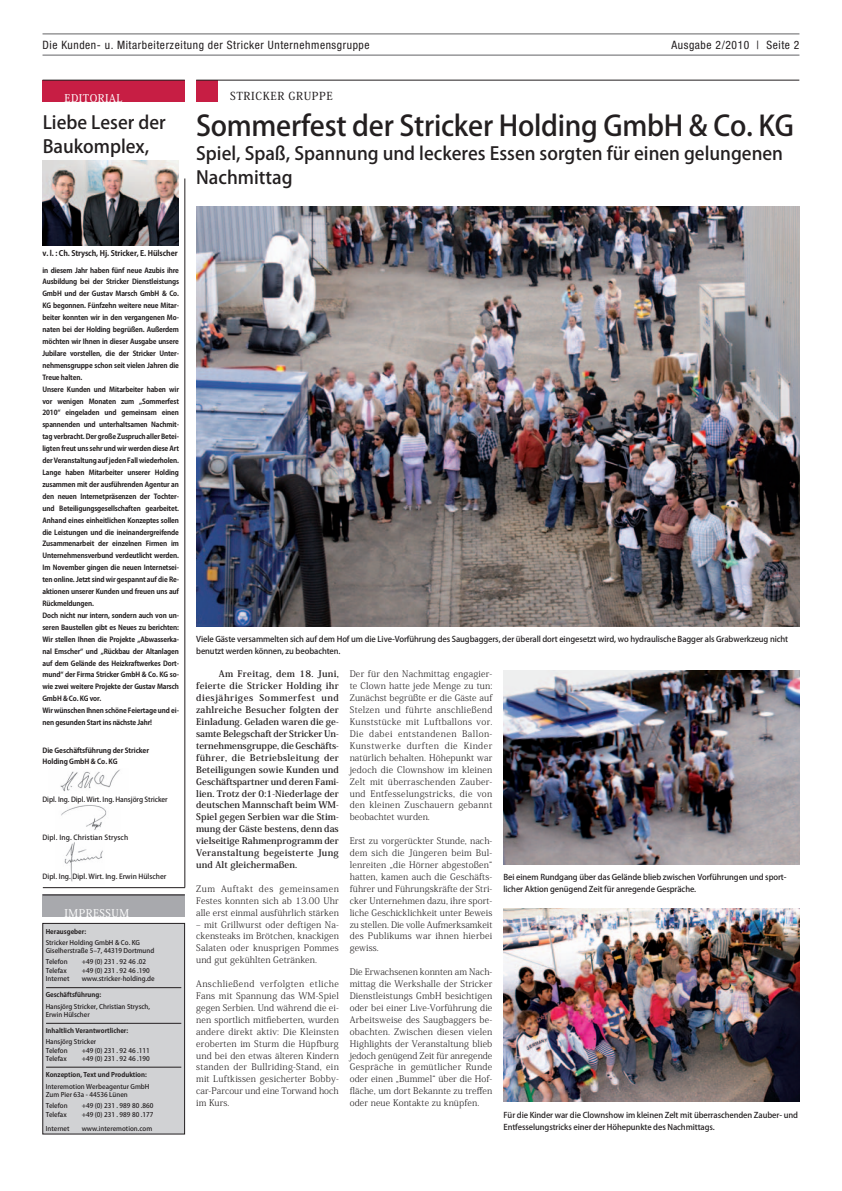
<style>
.page{position:relative;width:842px;height:1191px;background:#fff}
.page>*{position:absolute;margin:0;border:0;box-sizing:border-box;transform-origin:0 0}
.t1{font:28px "Koz Go Pro Medium 90 msp RKSJ H";letter-spacing:-.01em;color:#231f20}
.t2{font:18px/24px "Koz Go Pro Medium 90 msp RKSJ H";color:#231f20}
.t3{font:condensed 11.5px "Helvetica Neue";letter-spacing:.05em;color:#231f20}
.t4{font:11px "Koz Min Pro Medium 90 msp RKSJ H";letter-spacing:.05em;color:#231f20}
.t5{font:10.6px "Koz Min Pro Medium 90 msp RKSJ H";letter-spacing:.05em;color:#fff}
.t6{font:9px/11.9px "Koz Min Pro Light 90 msp RKSJ H";letter-spacing:.01em;color:#231f20;text-align:justify}
.t7{font:9px/11.9px "Koz Min Pro Bold 90 msp RKSJ H";letter-spacing:.03em;color:#231f20;text-align:justify}
.t8{font:8px/11.9px "Koz Go Pro Medium 90 msp RKSJ H";letter-spacing:-.01em;color:#231f20}
.t9{font:7.7px "Koz Go Pro Bold 90 msp RKSJ H";letter-spacing:-.01em;color:#231f20}
.t10{font:7px/11.9px "Koz Go Pro Bold 90 msp RKSJ H";letter-spacing:-.02em;color:#231f20}
.t11{font:7px "Koz Go Pro Medium 90 msp RKSJ H";color:#231f20}
.t12{font:6.5px/8.5px "Koz Go Pro Medium 90 msp RKSJ H";color:#231f20}
.t13{font:6.5px "Koz Go Pro Bold 90 msp RKSJ H";color:#231f20}
</style>
<div class="page">
<img style="left:60px;top:769px;width:60px;height:23px">
<img style="left:64px;top:842px;width:39px;height:40px">
<img style="left:61px;top:805px;width:46px;height:25px">
<hr style="left:43px;top:55px;width:756px;height:1px;background:#636366">
<hr style="left:43px;top:34px;width:756px;height:1px;background:#636366">
<div style="left:43px;top:80px;width:142px;height:22px;background:#c71e44"></div>
<hr style="left:43px;top:80px;width:142px;height:1px;background:#231f20">
<hr style="left:43px;top:887px;width:142px;height:1px;background:#231f20">
<hr style="left:185px;top:178px;width:1px;height:709px;background:#231f20">
<div style="left:43px;top:895px;width:142px;height:22px;background:#a8a9ad"></div>
<hr style="left:43px;top:894px;width:142px;height:1px;background:#231f20">
<div style="left:43px;top:923px;width:142px;height:211px;background:#d1d2d4"></div>
<div style="left:43px;top:923px;width:142px;height:211px;border:1px solid #231f20"></div>
<hr style="left:46px;top:987px;width:135px;height:1px;background:#231f20">
<hr style="left:46px;top:1023px;width:135px;height:1px;background:#231f20">
<hr style="left:46px;top:1067px;width:135px;height:1px;background:#231f20">
<img style="left:43px;top:161px;width:136px;height:85px">
<div style="left:196px;top:80px;width:22px;height:22px;background:#c71e44"></div>
<hr style="left:196px;top:80px;width:603px;height:1px;background:#231f20">
<img style="left:196px;top:207px;width:603px;height:420px">
<img style="left:503px;top:670px;width:296px;height:194px">
<img style="left:503px;top:908px;width:296px;height:193px">
<p class="t3" style="left:43px;top:40px;width:329px">Die Kunden- u. Mitarbeiterzeitung der Stricker Unternehmensgruppe</p>
<p class="t3" style="left:671px;top:40px;width:129px">Ausgabe 2/2010 | Seite 2</p>
<p class="t5" style="left:64px;top:94px;width:60px">EDITORIAL</p>
<h2 class="t2" style="left:43px;top:113px;width:125px">Liebe Leser der<br>Baukomplex,</h2>
<p class="t4" style="left:230px;top:92px;width:104px">STRICKER GRUPPE</p>
<h1 class="t1" style="left:196px;top:115px;width:599px">Sommerfest der Stricker Holding GmbH &amp; Co. KG</h1>
<h2 class="t2" style="left:196px;top:144px;width:588px">Spiel, Spaß, Spannung und leckeres Essen sorgten für einen gelungenen<br>Nachmittag</h2>
<p class="t9" style="left:43px;top:250px;width:137px">v. l. : Ch. Strysch, Hj. Stricker, E. Hülscher</p>
<p class="t10" style="left:42px;top:265px;width:138px">in diesem Jahr haben fünf neue Azubis ihre Ausbildung bei der Stricker Dienstleistungs GmbH und der Gustav Marsch GmbH &amp; Co.<br>KG begonnen. Fünfzehn weitere neue Mitar&shy;beiter konnten wir in den vergangenen Mo&shy;naten bei der Holding begrüßen. Außerdem möchten wir Ihnen in dieser Ausgabe unsere Jubilare vorstellen, die der Stricker Unter&shy;nehmensgruppe schon seit vielen Jahren die Treue halten.<br>Unsere Kunden und Mitarbeiter haben wir vor wenigen Monaten zum „Sommerfest 2010“ eingeladen und gemeinsam einen spannenden und unterhaltsamen Nachmit&shy;tag verbracht. Der große Zuspruch aller Betei&shy;ligten freut uns sehr und wir werden diese Art der Veranstaltung auf jeden Fall wiederholen.<br>Lange haben Mitarbeiter unserer Holding zusammen mit der ausführenden Agentur an den neuen Internetpräsenzen der Tochter&shy;und Beteiligungsgesellschaften gearbeitet.<br>Anhand eines einheitlichen Konzeptes sollen die Leistungen und die ineinandergreifende Zusammenarbeit der einzelnen Firmen im Unternehmensverbund verdeutlicht werden.<br>Im November gingen die neuen Internetsei&shy;ten online. Jetzt sind wir gespannt auf die Re&shy;aktionen unserer Kunden und freuen uns auf Rückmeldungen.<br>Doch nicht nur intern, sondern auch von un&shy;seren Baustellen gibt es Neues zu berichten:<br>Wir stellen Ihnen die Projekte „Abwasserka&shy;nal Emscher“ und „Rückbau der Altanlagen auf dem Gelände des Heizkraftwerkes Dort&shy;mund“ der Firma Stricker GmbH &amp; Co. KG so&shy;wie zwei weitere Projekte der Gustav Marsch GmbH &amp; Co. KG vor.<br>Wir wünschen Ihnen schöne Feiertage und ei&shy;nen gesunden Start ins nächste Jahr!</p>
<p class="t10" style="left:43px;top:746px;width:108px;line-height:11px">Die Geschäftsführung der Stricker<br>Holding GmbH &amp; Co. KG</p>
<p class="t11" style="left:43px;top:797px;width:127px">Dipl. Ing. Dipl. Wirt. Ing. Hansjörg Stricker</p>
<p class="t11" style="left:43px;top:835px;width:87px">Dipl. Ing. Christian Strysch</p>
<p class="t11" style="left:43px;top:874px;width:125px">Dipl. Ing. Dipl. Wirt. Ing. Erwin Hülscher</p>
<p class="t5" style="left:65px;top:909px;width:66px">IMPRESSUM</p>
<p class="t13" style="left:46px;top:928px;width:42px">Herausgeber:</p>
<p class="t12" style="left:46px;top:939px;width:110px">Stricker Holding GmbH &amp; Co. KG<br>Giselherstraße 5‒7, 44319 Dortmund</p>
<p class="t12" style="left:46px;top:958px;width:23px">Telefon</p>
<p class="t12" style="left:82px;top:958px;width:66px">+49 (0) 231 . 92 46 .02</p>
<p class="t12" style="left:46px;top:967px;width:23px">Telefax</p>
<p class="t12" style="left:82px;top:967px;width:69px">+49 (0) 231 . 92 46 .190</p>
<p class="t12" style="left:46px;top:975px;width:25px">Internet</p>
<p class="t12" style="left:82px;top:975px;width:75px">www.stricker-holding.de</p>
<p class="t13" style="left:46px;top:992px;width:57px">Geschäftsführung:</p>
<p class="t12" style="left:46px;top:1003px;width:106px">Hansjörg Stricker, Christian Strysch,<br>Erwin Hülscher</p>
<p class="t13" style="left:46px;top:1028px;width:84px">Inhaltlich Verantwortlicher:</p>
<p class="t12" style="left:46px;top:1038px;width:52px">Hansjörg Stricker<br>Telefon</p>
<p class="t12" style="left:82px;top:1047px;width:69px">+49 (0) 231 . 92 46 .111</p>
<p class="t12" style="left:46px;top:1055px;width:23px">Telefax</p>
<p class="t12" style="left:82px;top:1055px;width:69px">+49 (0) 231 . 92 46 .190</p>
<p class="t13" style="left:46px;top:1072px;width:103px">Konzeption, Text und Produktion:</p>
<p class="t12" style="left:46px;top:1082px;width:105px">Interemotion Werbeagentur GmbH<br>Zum Pier 63a - 44536 Lünen</p>
<p class="t12" style="left:46px;top:1102px;width:23px">Telefon</p>
<p class="t12" style="left:82px;top:1102px;width:73px">+49 (0) 231 . 989 80 .860</p>
<p class="t12" style="left:46px;top:1111px;width:23px">Telefax</p>
<p class="t12" style="left:82px;top:1111px;width:73px">+49 (0) 231 . 989 80 .177</p>
<p class="t12" style="left:46px;top:1125px;width:25px">Internet</p>
<p class="t12" style="left:82px;top:1125px;width:72px">www.interemotion.com</p>
<p class="t8" style="left:196px;top:634px;width:594px">Viele Gäste versammelten sich auf dem Hof um die Live-Vorführung des Saugbaggers, der überall dort eingesetzt wird, wo hydraulische Bagger als Grabwerkzeug nicht benutzt werden können, zu beobachten.</p>
<p class="t7" style="left:196px;top:669px;width:144px;text-indent:23px">Am Freitag, dem 18. Juni, feierte die Stricker Holding ihr diesjähriges Sommerfest und zahlreiche Besucher folgten der Einladung. Geladen waren die ge&shy;samte Belegschaft der Stricker Un&shy;ternehmensgruppe, die Geschäfts&shy;führer, die Betriebsleitung der Beteiligungen sowie Kunden und Geschäftspartner und deren Fami&shy;lien. Trotz der 0:1-Niederlage der deutschen Mannschaft beim WM-Spiel gegen Serbien war die Stim&shy;mung der Gäste bestens, denn das vielseitige Rahmenprogramm der Veranstaltung begeisterte Jung und Alt gleichermaßen.</p>
<p class="t6" style="left:196px;top:883px;width:144px">Zum Auftakt des gemeinsamen Festes konnten sich ab 13.00 Uhr alle erst einmal ausführlich stärken ‒ mit Grillwurst oder deftigen Na&shy;ckensteaks im Brötchen, knackigen Salaten oder knusprigen Pommes und gut gekühlten Getränken.</p>
<p class="t6" style="left:196px;top:979px;width:144px">Anschließend verfolgten etliche Fans mit Spannung das WM-Spiel gegen Serbien. Und während die ei&shy;nen sportlich mitfieberten, wurden andere direkt aktiv: Die Kleinsten eroberten im Sturm die Hüpfburg und bei den etwas älteren Kindern standen der Bullriding-Stand, ein mit Luftkissen gesicherter Bobby&shy;car-Parcour und eine Torwand hoch im Kurs.</p>
<p class="t6" style="left:350px;top:669px;width:144px">Der für den Nachmittag engagier&shy;te Clown hatte jede Menge zu tun:<br>Zunächst begrüßte er die Gäste auf Stelzen und führte anschließend Kunststücke mit Luftballons vor.<br>Die dabei entstandenen Ballon-Kunstwerke durften die Kinder natürlich behalten. Höhepunkt war jedoch die Clownshow im kleinen Zelt mit überraschenden Zauber&shy;und Entfesselungstricks, die von den kleinen Zuschauern gebannt beobachtet wurden.</p>
<p class="t6" style="left:350px;top:836px;width:144px">Erst zu vorgerückter Stunde, nach&shy;dem sich die Jüngeren beim Bul&shy;lenreiten „die Hörner abgestoßen“ hatten, kamen auch die Geschäfts&shy;führer und Führungskräfte der Stri&shy;cker Unternehmen dazu, ihre sport&shy;liche Geschicklichkeit unter Beweis zu stellen. Die volle Aufmerksamkeit des Publikums war ihnen hierbei gewiss.</p>
<p class="t6" style="left:350px;top:967px;width:144px">Die Erwachsenen konnten am Nach&shy;mittag die Werkshalle der Stricker Dienstleistungs GmbH besichtigen oder bei einer Live-Vorführung die Arbeitsweise des Saugbaggers be&shy;obachten. Zwischen diesen vielen Highlights der Veranstaltung blieb jedoch genügend Zeit für anregende Gespräche in gemütlicher Runde oder einen „Bummel“ über die Hof&shy;fläche, um dort Bekannte zu treffen oder neue Kontakte zu knüpfen.</p>
<p class="t8" style="left:503px;top:872px;width:285px">Bei einem Rundgang über das Gelände blieb zwischen Vorführungen und sport&shy;licher Aktion genügend Zeit für anregende Gespräche.</p>
<p class="t8" style="left:503px;top:1110px;width:296px">Für die Kinder war die Clownshow im kleinen Zelt mit überraschenden Zauber- und<br>Entfesselungstricks einer der Höhepunkte des Nachmittags.</p>
</div>
